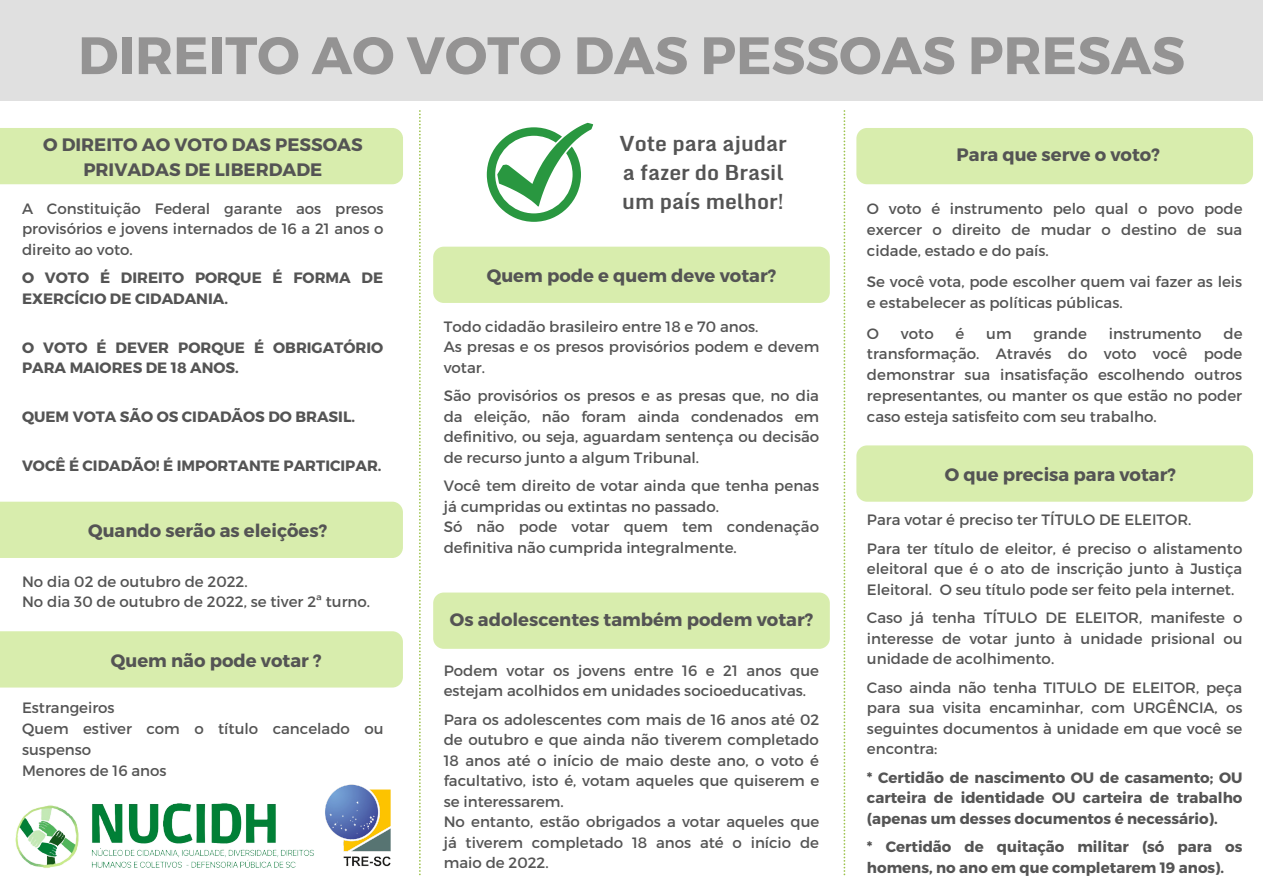
<style>
.page{position:relative;width:1263px;height:893px;background:#fff}
.page>*{position:absolute;margin:0;border:0;box-sizing:border-box;transform-origin:0 0}
.t1{font:700 52.5px "Montserrat";color:#949393}
.t2{font:700 21px/29.2px "Monda";color:#545454}
.t3{font:700 18px/24.8px "Montserrat";color:#545454;text-align:center}
.t4{font:15px/20.5px "Montserrat";color:#545454;text-align:justify}
.t5{font:700 15px/20.5px "Montserrat";color:#545454}
</style>
<div class="page">
<div style="left:0;top:0;width:1263px;height:101px;background:#e0e0e0"></div>
<div style="left:0;top:128px;width:403px;height:56px;background:#d8edad"></div>
<div style="left:433px;top:247px;width:397px;height:56px;background:#d8edad;border-radius:11px"></div>
<div style="left:0;top:502px;width:403px;height:56px;background:#d8edad"></div>
<svg style="left:419px;top:110px;width:2px;height:765px"></svg>
<svg style="left:843px;top:110px;width:2px;height:765px"></svg>
<svg style="left:487px;top:123px;width:106px;height:99px"></svg>
<div style="left:856px;top:128px;width:397px;height:56px;background:#d8edad;border-radius:11px"></div>
<div style="left:433px;top:592px;width:397px;height:57px;background:#d8edad;border-radius:11px"></div>
<div style="left:0;top:631px;width:403px;height:56px;background:#d8edad"></div>
<div style="left:856px;top:445px;width:397px;height:57px;background:#d8edad;border-radius:11px"></div>
<img style="left:15px;top:803px;width:289px;height:65px">
<img style="left:304px;top:784px;width:87px;height:83px">
<p class="t1" style="left:78px;top:21px;width:1108px">DIREITO AO VOTO DAS PESSOAS PRESAS</p>
<p class="t3" style="left:43px;top:131px;width:321px">O DIREITO AO VOTO DAS PESSOAS<br>PRIVADAS DE LIBERDADE</p>
<p class="t4" style="left:22px;top:197px;width:363px">A Constituição Federal garante aos presos provisórios e jovens internados de 16 a 21 anos o direito ao voto.</p>
<p class="t5" style="left:22px;top:267px;width:363px">O VOTO É DIREITO PORQUE É FORMA DE<br>EXERCÍCIO DE CIDADANIA.</p>
<p class="t5" style="left:22px;top:336px;width:363px">O VOTO É DEVER PORQUE É OBRIGATÓRIO<br>PARA MAIORES DE 18 ANOS.</p>
<p class="t5" style="left:22px;top:406px;width:334px">QUEM VOTA SÃO OS CIDADÃOS DO BRASIL.</p>
<p class="t5" style="left:22px;top:455px;width:361px">VOCÊ É CIDADÃO! É IMPORTANTE PARTICIPAR.</p>
<p class="t3" style="left:88px;top:517px;width:241px">Quando serão as eleições?</p>
<p class="t4" style="left:22px;top:570px;width:227px">No dia 02 de outubro de 2022.</p>
<p class="t4" style="left:22px;top:591px;width:350px">No dia 30 de outubro de 2022, se tiver 2ª turno.</p>
<p class="t3" style="left:111px;top:647px;width:212px">Quem não pode votar ?</p>
<p class="t4" style="left:22px;top:697px;width:94px">Estrangeiros</p>
<p class="t4" style="left:22px;top:717px;width:363px;line-height:20.9px">Quem estiver com o título cancelado ou suspenso</p>
<p class="t4" style="left:22px;top:759px;width:146px">Menores de 16 anos</p>
<p class="t2" style="left:620px;top:128px;width:169px">Vote para ajudar a fazer do Brasil um país melhor!</p>
<p class="t3" style="left:487px;top:262px;width:291px">Quem pode e quem deve votar?</p>
<p class="t4" style="left:444px;top:315px;width:316px">Todo cidadão brasileiro entre 18 e 70 anos.</p>
<p class="t4" style="left:444px;top:336px;width:377px">As presas e os presos provisórios podem e devem votar.</p>
<p class="t4" style="left:444px;top:385px;width:377px">São provisórios os presos e as presas que, no dia da eleição, não foram ainda condenados em definitivo, ou seja, aguardam sentença ou decisão de recurso junto a algum Tribunal.</p>
<p class="t4" style="left:444px;top:475px;width:377px">Você tem direito de votar ainda que tenha penas já cumpridas ou extintas no passado.</p>
<p class="t4" style="left:444px;top:516px;width:377px">Só não pode votar quem tem condenação definitiva não cumprida integralmente.</p>
<p class="t3" style="left:450px;top:606px;width:365px">Os adolescentes também podem votar?</p>
<p class="t4" style="left:444px;top:659px;width:377px">Podem votar os jovens entre 16 e 21 anos que estejam acolhidos em unidades socioeducativas.</p>
<p class="t4" style="left:444px;top:708px;width:377px">Para os adolescentes com mais de 16 anos até 02 de outubro e que ainda não tiverem completado 18 anos até o início de maio deste ano, o voto é facultativo, isto é, votam aqueles que quiserem e se interessarem.</p>
<p class="t4" style="left:444px;top:811px;width:377px">No entanto, estão obrigados a votar aqueles que já tiverem completado 18 anos até o início de maio de 2022.</p>
<p class="t3" style="left:956px;top:141px;width:205px">Para que serve o voto?</p>
<p class="t4" style="left:867px;top:198px;width:377px;line-height:20.9px">O voto é instrumento pelo qual o povo pode exercer o direito de mudar o destino de sua cidade, estado e do país.</p>
<p class="t4" style="left:867px;top:270px;width:377px;line-height:20.9px">Se você vota, pode escolher quem vai fazer as leis e estabelecer as políticas públicas.</p>
<p class="t4" style="left:867px;top:322px;width:14px">O</p>
<p class="t4" style="left:901px;top:322px;width:34px">voto</p>
<p class="t4" style="left:955px;top:322px;width:10px">é</p>
<p class="t4" style="left:986px;top:322px;width:27px">um</p>
<p class="t4" style="left:1033px;top:322px;width:55px">grande</p>
<p class="t4" style="left:1109px;top:322px;width:94px">instrumento</p>
<p class="t4" style="left:867px;top:322px;width:377px;line-height:20.9px;text-indent:357px">de transformação. Através do voto você pode demonstrar sua insatisfação escolhendo outros representantes, ou manter os que estão no poder caso esteja satisfeito com seu trabalho.</p>
<p class="t3" style="left:945px;top:461px;width:233px">O que precisa para votar?</p>
<p class="t4" style="left:867px;top:509px;width:326px">Para votar é preciso ter TÍTULO DE ELEITOR.</p>
<p class="t4" style="left:867px;top:537px;width:377px">Para ter título de eleitor, é preciso o alistamento eleitoral que é o ato de inscrição junto à Justiça Eleitoral. O seu título pode ser feito pela internet.</p>
<p class="t4" style="left:867px;top:607px;width:377px">Caso já tenha TÍTULO DE ELEITOR, manifeste o interesse de votar junto à unidade prisional ou unidade de acolhimento.</p>
<p class="t4" style="left:867px;top:676px;width:377px">Caso ainda não tenha TITULO DE ELEITOR, peça para sua visita encaminhar, com URGÊNCIA, os seguintes documentos à unidade em que você se encontra:</p>
<p class="t5" style="left:867px;top:766px;width:377px;text-align:justify">* Certidão de nascimento OU de casamento; OU carteira de identidade OU carteira de trabalho (apenas um desses documentos é necessário).</p>
<p class="t5" style="left:867px;top:836px;width:377px">* Certidão de quitação militar (só para os homens, no ano em que completarem 19 anos).</p>
</div>
